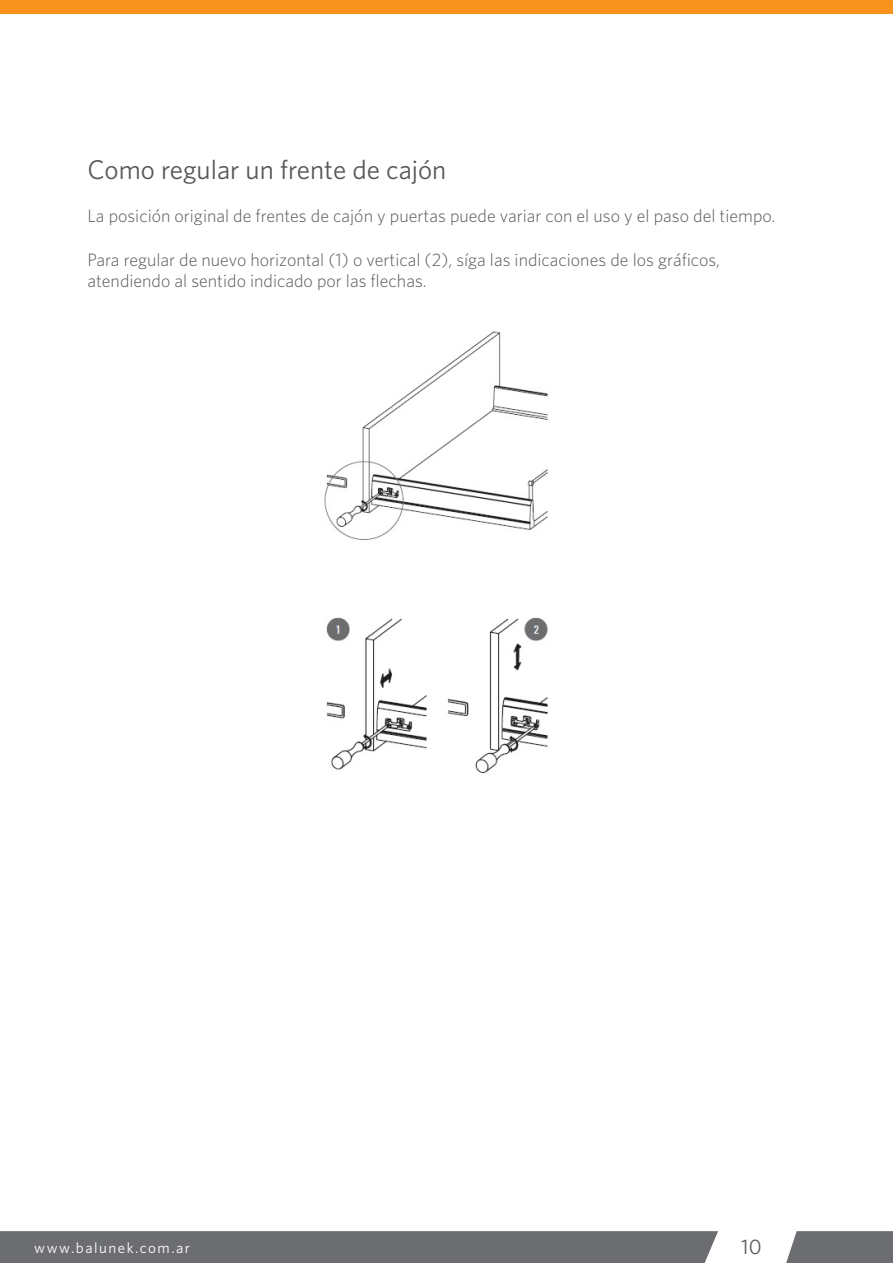
<style>
.page{position:relative;width:893px;height:1263px;background:#fff}
.page>*{position:absolute;margin:0;border:0;box-sizing:border-box;transform-origin:0 0}
.Paragraph_Style_1{font:27px "Whitney";color:#57585a}
.t1{font:21px "Whitney";color:#57585a}
.Paragraph_Style_1-2{font:300 18px/21.6px "Whitney";color:#57585a}
.t2{font:15px "Whitney";letter-spacing:.1em;color:#fff}
</style>
<div class="page">
<svg style="left:786px;top:1231px;width:107px;height:32px;background:#747577"></svg>
<div style="left:0;top:1231px;width:718px;height:32px;background:#6c6d70"></div>
<div style="left:0;top:0;width:892px;height:14px;background:#f7931d"></div>
<img style="left:324px;top:331px;width:224px;height:443px">
<p class="Paragraph_Style_1" style="left:88px;top:154px;width:360px">Como regular un frente de cajón</p>
<p class="Paragraph_Style_1-2" style="left:88px;top:205px;width:689px">La posición original de frentes de cajón y puertas puede variar con el uso y el paso del tiempo.</p>
<p class="Paragraph_Style_1-2" style="left:88px;top:248px;width:634px">Para regular de nuevo horizontal (1) o vertical (2), síga las indicaciones de los gráficos, atendiendo al sentido indicado por las flechas.</p>
<p class="t2" style="left:34px;top:1239px;width:157px">www.balunek.com.ar</p>
<p class="t1" style="left:741px;top:1234px;width:22px">10</p>
</div>
